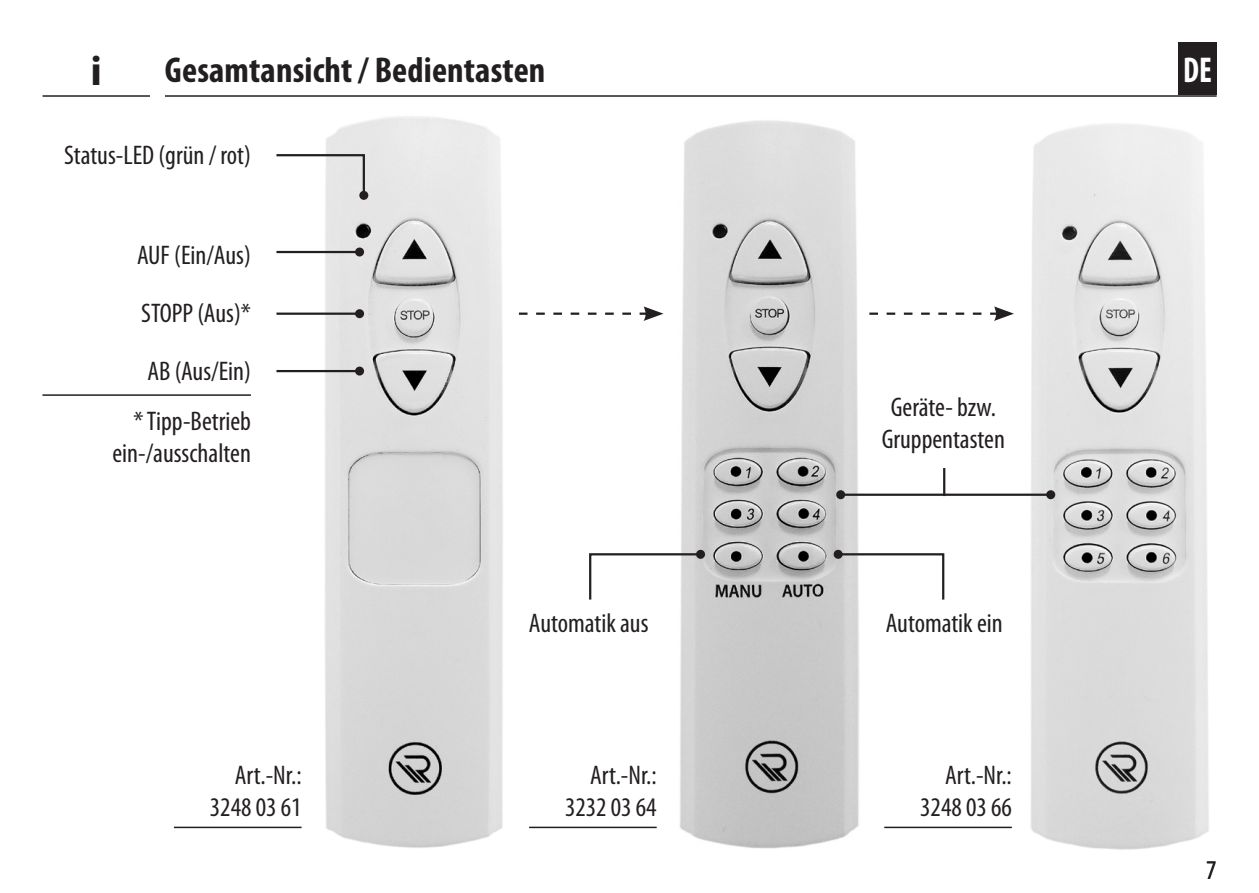
<style>
.page{position:relative;width:1259px;height:893px;background:#fff}
.page>*{position:absolute;margin:0;border:0;box-sizing:border-box;transform-origin:0 0}
.Informations_-_Icon{font:700 42px "Myriad Pro";color:#231f20}
.Kapitelüberschriften{font:700 condensed 36px "Myriad Pro";letter-spacing:.005em;color:#231f20}
.t1{font:700 condensed 36px "Myriad Pro";color:#fff;scale:.9 1}
.Fließtext_-_DE{font:condensed 27px/32.4px "Myriad Pro";color:#231f20;text-align:center}
.Deckblatt_-_Artikeln{font:condensed 27px/32.4px "Myriad Pro";color:#231f20;text-align:right}
</style>
<div class="page">
<hr style="left:165px;top:95px;width:1051px;height:2px;background:#231f20">
<hr style="left:43px;top:95px;width:107px;height:2px;background:#231f20">
<div style="left:1178px;top:42px;width:38px;height:53px;background:#231f20"></div>
<img style="left:1029px;top:124px;width:180px;height:726px">
<img style="left:323px;top:116px;width:180px;height:732px">
<img style="left:679px;top:120px;width:180px;height:729px">
<svg style="left:276px;top:153px;width:90px;height:45px"></svg>
<div style="left:359px;top:191px;width:9px;height:9px;background:#231f20;border-radius:50%"></div>
<hr style="left:42px;top:394px;width:209px;height:2px;background:#231f20">
<hr style="left:276px;top:251px;width:83px;height:2px;background:#231f20">
<div style="left:355px;top:248px;width:9px;height:9px;background:#231f20;border-radius:50%"></div>
<hr style="left:276px;top:313px;width:83px;height:2px;background:#231f20">
<div style="left:355px;top:309px;width:9px;height:9px;background:#231f20;border-radius:50%"></div>
<hr style="left:276px;top:370px;width:83px;height:2px;background:#231f20">
<div style="left:355px;top:367px;width:9px;height:9px;background:#231f20;border-radius:50%"></div>
<svg style="left:589px;top:552px;width:114px;height:50px"></svg>
<div style="left:696px;top:550px;width:9px;height:9px;background:#231f20;border-radius:50%"></div>
<svg style="left:836px;top:552px;width:109px;height:50px"></svg>
<div style="left:833px;top:550px;width:9px;height:9px;background:#231f20;border-radius:50%"></div>
<hr style="left:840px;top:494px;width:210px;height:2px;background:#231f20">
<div style="left:836px;top:490px;width:9px;height:9px;background:#231f20;border-radius:50%"></div>
<div style="left:1046px;top:490px;width:9px;height:9px;background:#231f20;border-radius:50%"></div>
<hr style="left:943px;top:468px;width:2px;height:28px;background:#231f20">
<hr style="left:174px;top:827px;width:127px;height:1px;background:#231f20">
<hr style="left:529px;top:827px;width:128px;height:1px;background:#231f20">
<hr style="left:884px;top:827px;width:128px;height:1px;background:#231f20">
<svg style="left:519px;top:306px;width:144px;height:15px"></svg>
<svg style="left:869px;top:306px;width:145px;height:15px"></svg>
<p class="Informations_-_Icon" style="left:90px;top:47px;width:13px">i</p>
<p class="Kapitelüberschriften" style="left:165px;top:51px;width:382px">Gesamtansicht / Bedientasten</p>
<h2 class="t1" style="left:1183px;top:50px;width:34px">DE</h2>
<p class="Fließtext_-_DE" style="left:64px;top:140px;width:188px">Status-LED (grün / rot)</p>
<p class="Fließtext_-_DE" style="left:137px;top:239px;width:115px">AUF (Ein/Aus)</p>
<p class="Fließtext_-_DE" style="left:141px;top:297px;width:111px">STOPP (Aus)*</p>
<p class="Fließtext_-_DE" style="left:147px;top:355px;width:105px">AB (Aus/Ein)</p>
<p class="Fließtext_-_DE" style="left:112px;top:405px;width:140px;text-align:right">* Tipp-Betrieb ein-/ausschalten</p>
<p class="Fließtext_-_DE" style="left:881px;top:391px;width:125px">Geräte- bzw.<br>Gruppentasten</p>
<p class="Fließtext_-_DE" style="left:529px;top:608px;width:121px">Automatik aus</p>
<p class="Fließtext_-_DE" style="left:885px;top:608px;width:119px">Automatik ein</p>
<p class="Deckblatt_-_Artikeln" style="left:210px;top:759px;width:93px">Art.-Nr.:<br>3248 03 61</p>
<p class="Deckblatt_-_Artikeln" style="left:565px;top:759px;width:93px">Art.-Nr.:<br>3232 03 64</p>
<p class="Deckblatt_-_Artikeln" style="left:920px;top:759px;width:93px">Art.-Nr.:<br>3248 03 66</p>
<p class="Fließtext_-_DE" style="left:1206px;top:855px;width:12px">7</p>
</div>
